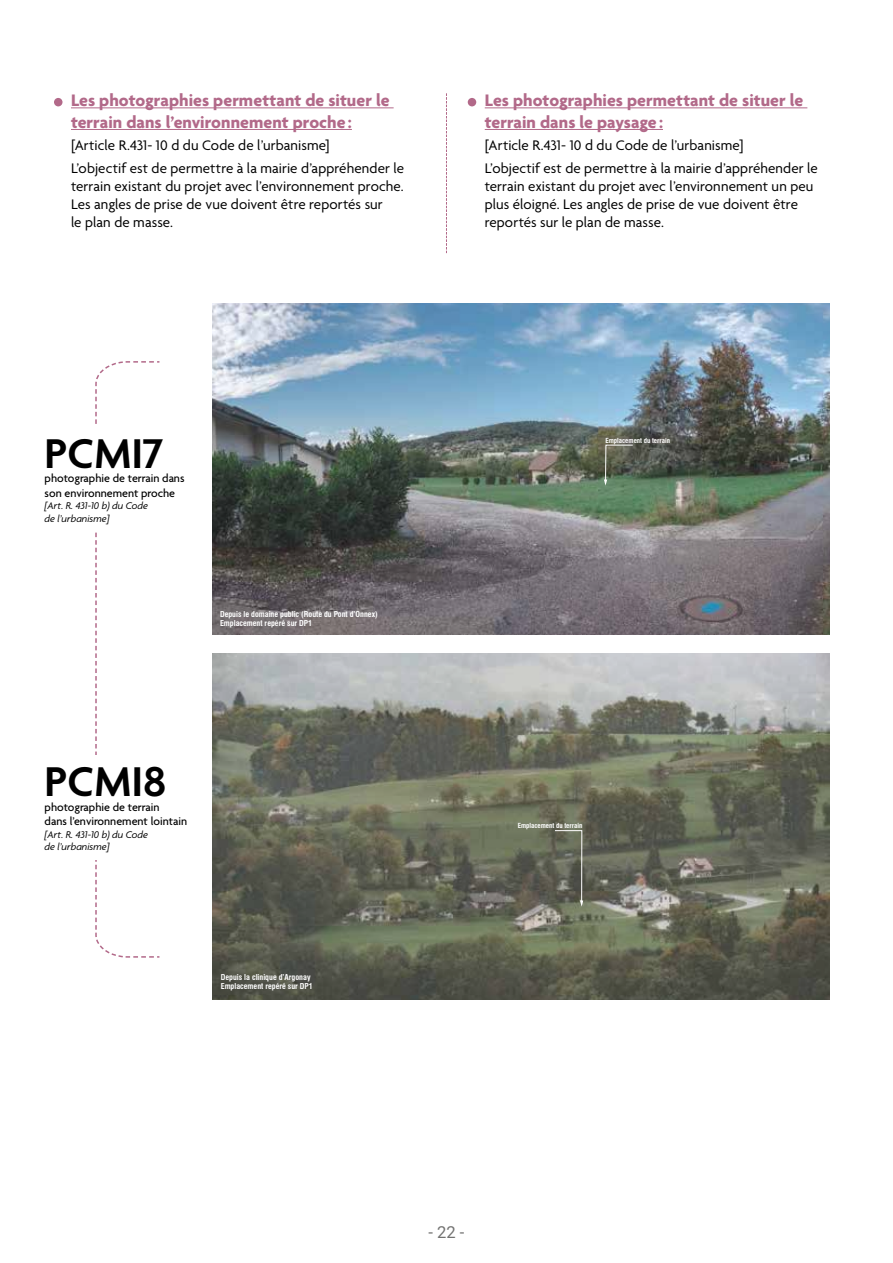
<style>
.page{position:relative;width:893px;height:1263px;background:#fff}
.page>*{position:absolute;margin:0;border:0;box-sizing:border-box;transform-origin:0 0}
.t1{font:600 45px "Agenda";color:#000}
.t2{font:700 18px/21.6px "Agenda";letter-spacing:.005em;color:#b26989}
.t3{font:16.5px "Roboto";color:#727271}
.t4{font:15px/18px "Agenda";letter-spacing:.005em;color:#000}
.t5{font:500 12px/14.4px "Agenda";color:#000}
.t6{font:italic 10.5px/12.6px "Agenda";color:#000}
.t7{font:700 condensed 7.95px/9.4px "Swiss 721 BT";color:#fff}
.t8{font:700 condensed 6.75px "Swiss 721 BT";color:#fff}
</style>
<div class="page">
<hr style="left:71px;top:108px;width:323px;height:1px;background:#b26989">
<hr style="left:71px;top:129px;width:281px;height:1px;background:#b26989">
<div style="left:54px;top:98px;width:9px;height:8px;background:#b26989;border-radius:50%"></div>
<hr style="left:485px;top:108px;width:322px;height:1px;background:#b26989">
<hr style="left:485px;top:129px;width:178px;height:1px;background:#b26989">
<div style="left:468px;top:98px;width:8px;height:8px;background:#b26989;border-radius:50%"></div>
<svg style="left:446px;top:94px;width:1px;height:159px"></svg>
<img style="left:213px;top:304px;width:617px;height:331px">
<svg style="left:604px;top:444px;width:29px;height:42px"></svg>
<img style="left:213px;top:654px;width:617px;height:346px">
<svg style="left:554px;top:830px;width:29px;height:77px;background:#696c5e"></svg>
<svg style="left:95px;top:361px;width:65px;height:597px"></svg>
<div style="left:45px;top:426px;width:150px;height:105px;background:#fff"></div>
<div style="left:45px;top:755px;width:160px;height:105px;background:#fff"></div>
<p class="t2" style="left:71px;top:91px;width:320px">Les photographies permettant de situer le terrain dans l’environnement proche :</p>
<p class="t4" style="left:71px;top:135px;width:335px;line-height:22.2px">[Article R.431- 10 d du Code de l’urbanisme]<br>L’objectif est de permettre à la mairie d’appréhender le</p>
<p class="t4" style="left:71px;top:178px;width:334px">terrain existant du projet avec l’environnement proche.<br>Les angles de prise de vue doivent être reportés sur<br>le plan de masse.</p>
<p class="t2" style="left:485px;top:91px;width:320px">Les photographies permettant de situer le terrain dans le paysage :</p>
<p class="t4" style="left:485px;top:135px;width:335px;line-height:22.2px">[Article R.431- 10 d du Code de l’urbanisme]<br>L’objectif est de permettre à la mairie d’appréhender le</p>
<p class="t4" style="left:485px;top:178px;width:330px">terrain existant du projet avec l’environnement un peu plus éloigné. Les angles de prise de vue doivent être reportés sur le plan de masse.</p>
<h1 class="t1" style="left:45px;top:429px;width:121px">PCMI7</h1>
<p class="t5" style="left:45px;top:472px;width:141px">photographie de terrain dans son environnement proche</p>
<p class="t6" style="left:45px;top:499px;width:105px">[Art. R. 431-10 b) du Code de l’urbanisme]</p>
<p class="t7" style="left:220px;top:609px;width:159px">Depuis le domaine public (Route du Pont d’Onnex)<br>Emplacement repéré sur DP1</p>
<h1 class="t1" style="left:45px;top:758px;width:123px">PCMI8</h1>
<p class="t5" style="left:45px;top:800px;width:144px">photographie de terrain<br>dans l’environnement lointain</p>
<p class="t6" style="left:45px;top:828px;width:105px">[Art. R. 431-10 b) du Code de l’urbanisme]</p>
<p class="t7" style="left:221px;top:972px;width:94px">Depuis la clinique d’Argonay<br>Emplacement repéré sur DP1</p>
<p class="t8" style="left:605px;top:436px;width:66px">Emplacement du terrain</p>
<p class="t8" style="left:518px;top:822px;width:66px">Emplacement du terrain</p>
<p class="t3" style="left:428px;top:1221px;width:38px">- 22 -</p>
</div>
